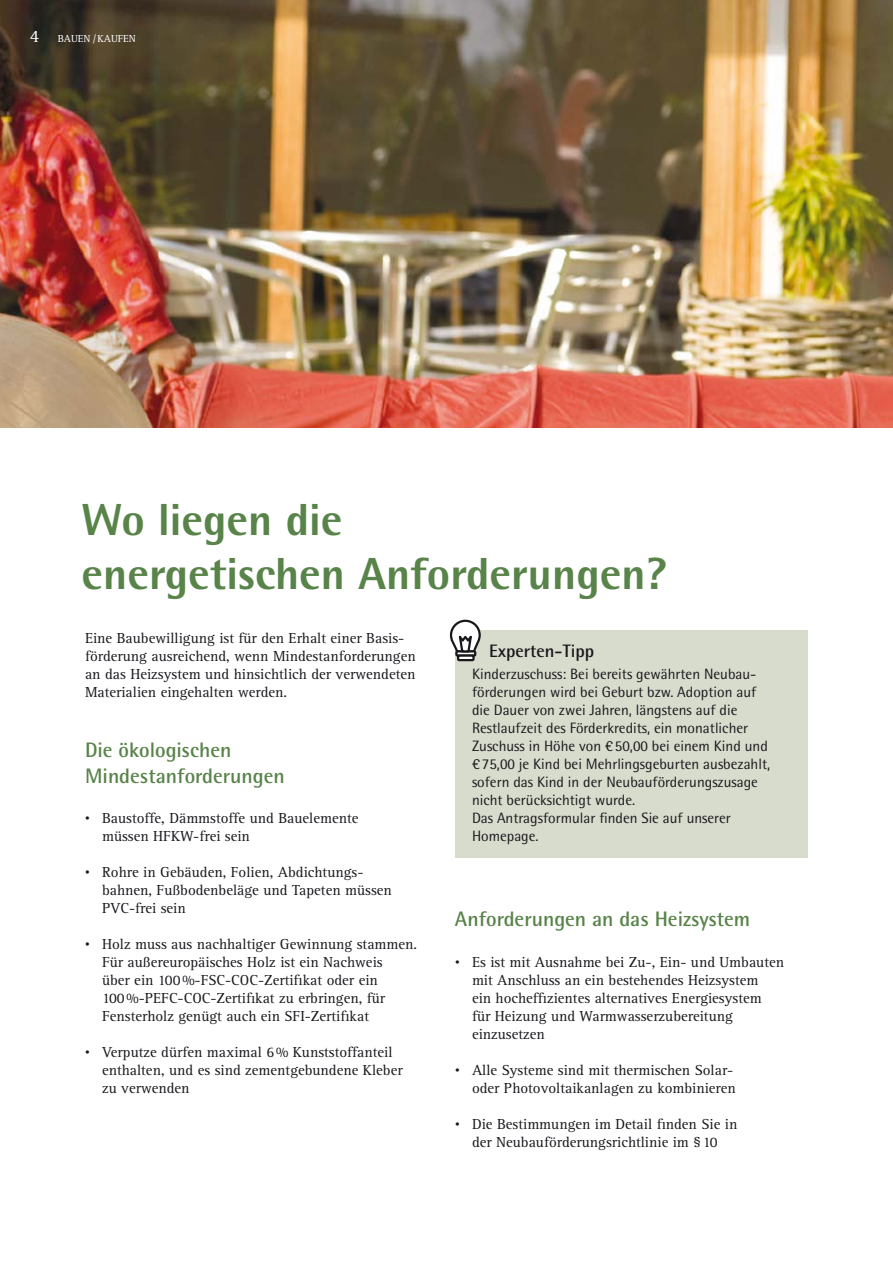
<style>
.page{position:relative;width:893px;height:1263px;background:#fff}
.page>*{position:absolute;margin:0;border:0;box-sizing:border-box;transform-origin:0 0}
.t1{font:800 45px/54px "Rotis Semi Sans Std";color:#588349}
.t2{font:700 21px/25.5px "Rotis Semi Sans Std";color:#588349}
.t3{font:700 18px "Rotis Semi Sans Std";color:#1a171c}
.t4{font:18px "Rotis Serif Std";color:#fff}
.t5{font:15px/18px "Rotis Serif Std";color:#1a171c}
.t6{font:15px/18px "Rotis Semi Sans Std";color:#1a171c}
.t7{font:10.5px "Rotis Serif Std";color:#fff}
.s1{font-size:9px}
</style>
<div class="page">
<img style="left:0;top:0;width:893px;height:427px">
<div style="left:455px;top:630px;width:353px;height:228px;background:#d7dccd"></div>
<svg style="left:451px;top:619px;width:30px;height:43px"></svg>
<p class="t4" style="left:30px;top:26px;width:11px">4</p>
<p class="t7" style="left:58px;top:33px;width:80px">BAUEN / KAUFEN</p>
<h1 class="t1" style="left:81px;top:492px;width:586px">Wo liegen die<br>energetischen Anforderungen?</h1>
<p class="t5" style="left:85px;top:630px;width:332px">Eine Baubewilligung ist für den Erhalt einer Basis&shy;förderung ausreichend, wenn Mindestanforderungen an das Heizsystem und hinsichtlich der verwendeten Materialien eingehalten werden.</p>
<p class="t3" style="left:489px;top:639px;width:106px">Experten-Tipp</p>
<p class="t6" style="left:472px;top:665px;width:300px">Kinderzuschuss: Bei bereits gewährten Neubau&shy;förderungen wird bei Geburt bzw. Adoption auf die Dauer von zwei Jahren, längstens auf die Restlaufzeit des Förderkredits, ein monatlicher Zuschuss in Höhe von €50,00 bei einem Kind und €75,00 je Kind bei Mehrlingsgeburten ausbezahlt, sofern das Kind in der Neubauförderungszusage nicht berücksichtigt wurde.<br>Das Antragsformular finden Sie auf unserer Homepage.</p>
<h2 class="t2" style="left:85px;top:737px;width:201px">Die ökologischen<br>Mindestanforderungen</h2>
<p class="t5" style="left:102px;top:810px;width:258px;text-indent:-17px"><span class="s1">•</span> Baustoffe, Dämmstoffe und Bauelemente müssen HFKW-frei sein</p>
<p class="t5" style="left:102px;top:864px;width:291px;text-indent:-17px"><span class="s1">•</span> Rohre in Gebäuden, Folien, Abdichtungs&shy;bahnen, Fußbodenbeläge und Tapeten müssen<br>PVC-frei sein</p>
<p class="t5" style="left:102px;top:936px;width:317px;text-indent:-17px"><span class="s1">•</span> Holz muss aus nachhaltiger Gewinnung stammen.<br>Für außereuropäisches Holz ist ein Nachweis<br>über ein 100%-FSC-COC-Zertifikat oder ein 100%-PEFC-COC-Zertifikat zu erbringen, für Fensterholz genügt auch ein SFI-Zertifikat</p>
<p class="t5" style="left:102px;top:1044px;width:302px;text-indent:-17px"><span class="s1">•</span> Verputze dürfen maximal 6% Kunststoffanteil enthalten, und es sind zementgebundene Kleber zu verwenden</p>
<h2 class="t2" style="left:455px;top:906px;width:297px">Anforderungen an das Heizsystem</h2>
<p class="t5" style="left:472px;top:954px;width:314px;text-indent:-17px"><span class="s1">•</span> Es ist mit Ausnahme bei Zu-, Ein- und Umbauten mit Anschluss an ein bestehendes Heizsystem<br>ein hocheffizientes alternatives Energiesystem<br>für Heizung und Warmwasserzubereitung einzusetzen</p>
<p class="t5" style="left:455px;top:1062px;width:282px;text-align:right"><span class="s1">•</span> Alle Systeme sind mit thermischen Solar&shy;oder Photovoltaikanlagen zu kombinieren</p>
<p class="t5" style="left:455px;top:1116px;width:284px;text-align:center"><span class="s1">•</span> Die Bestimmungen im Detail finden Sie in der Neubauförderungsrichtlinie im §10</p>
</div>
